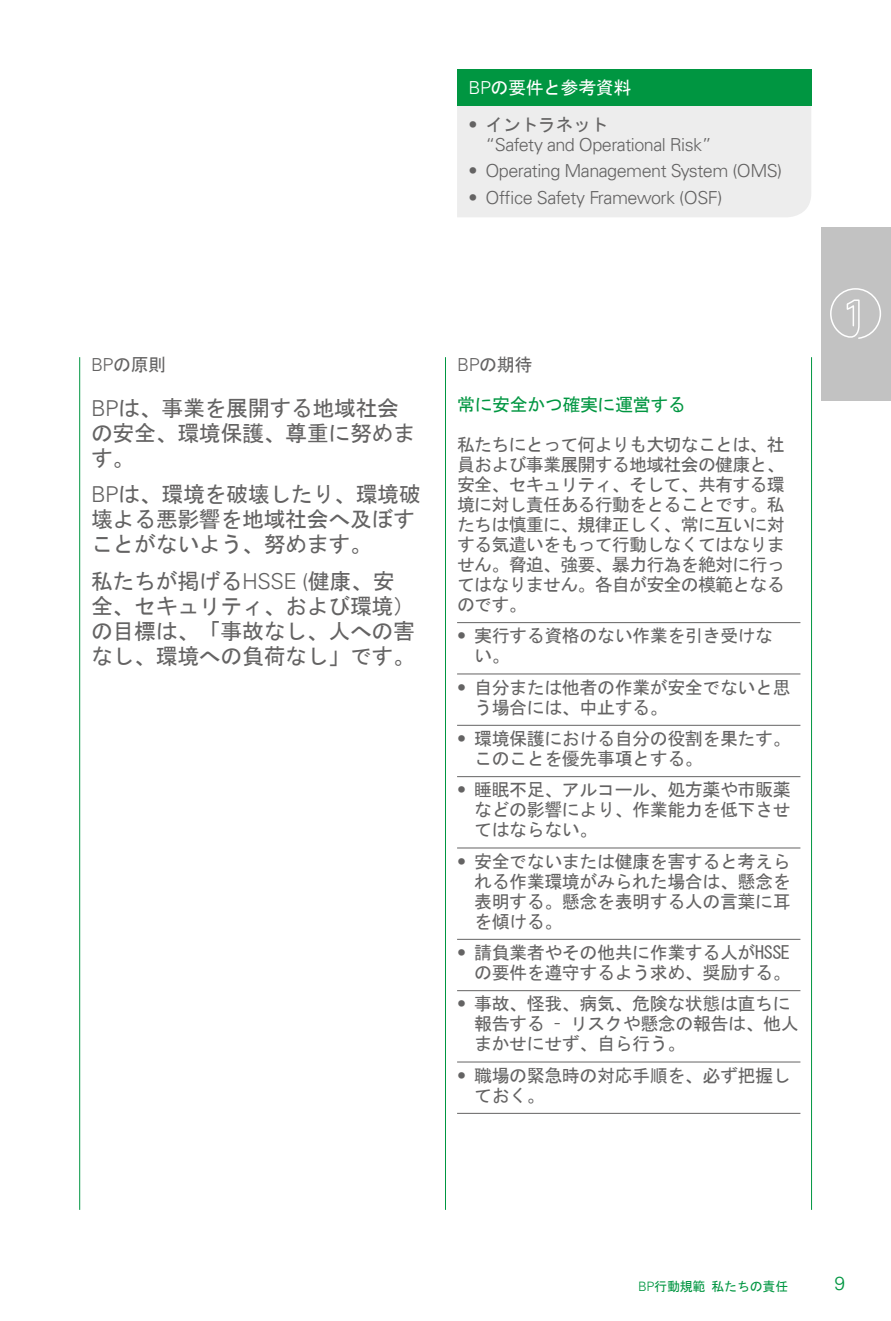
<style>
.page{position:relative;width:891px;height:1321px;background:#fff}
.page>*{position:absolute;margin:0;border:0;box-sizing:border-box;transform-origin:0 0}
.t1{font:22px/25px "MS Gothic";letter-spacing:-.02em;color:#646363}
.t2{font:300 19px "Univers LT";color:#009641}
.t3{font:18px/20px "MS Gothic";letter-spacing:-.025em;color:#646363}
.t4{font:300 18px "Univers LT";letter-spacing:-.03em;color:#646363}
.t5{font:18px "MS Gothic";letter-spacing:-.025em;color:#009641}
.t6{font:18px "MS Gothic";letter-spacing:-.025em;color:#fff}
.t7{font:13px "MS Gothic";letter-spacing:-.02em;color:#009641}
.s1{font-family:"Univers LT";font-weight:300}
</style>
<div class="page">
<div style="left:821px;top:227px;width:69px;height:173px;background:#c2c2c2"></div>
<svg style="left:830px;top:288px;width:51px;height:51px"></svg>
<hr style="left:445px;top:357px;width:1px;height:853px;background:#009641">
<hr style="left:810px;top:357px;width:1px;height:853px;background:#009641">
<hr style="left:79px;top:357px;width:1px;height:853px;background:#009641">
<hr style="left:457px;top:622px;width:343px;height:1px;background:#646363">
<hr style="left:457px;top:674px;width:343px;height:1px;background:#646363">
<hr style="left:457px;top:725px;width:343px;height:1px;background:#646363">
<hr style="left:457px;top:776px;width:343px;height:1px;background:#646363">
<hr style="left:457px;top:848px;width:343px;height:1px;background:#646363">
<hr style="left:457px;top:939px;width:343px;height:1px;background:#646363">
<hr style="left:457px;top:990px;width:343px;height:1px;background:#646363">
<hr style="left:457px;top:1062px;width:343px;height:1px;background:#646363">
<hr style="left:457px;top:1113px;width:343px;height:1px;background:#646363">
<div style="left:457px;top:105px;width:353px;height:112px;background:#ededed"></div>
<div style="left:457px;top:69px;width:354px;height:36px;background:#009641"></div>
<p class="t6" style="left:468px;top:79px;width:164px"><span class="s1">BP</span>の要件と参考資料</p>
<p class="t3" style="left:468px;top:114px;width:141px"><span class="s1">•</span> イントラネット</p>
<p class="t4" style="left:485px;top:133px;width:228px">“Safety and Operational Risk”</p>
<p class="t4" style="left:468px;top:160px;width:315px">• Operating Management System (OMS)</p>
<p class="t4" style="left:468px;top:187px;width:255px">• Office Safety Framework (OSF)</p>
<p class="t3" style="left:91px;top:355px;width:77px"><span class="s1">BP</span>の原則</p>
<p class="t1" style="left:91px;top:396px;width:325px"><span class="s1">BP</span>は、事業を展開する地域社会の安全、環境保護、尊重に努めます。</p>
<p class="t1" style="left:91px;top:482px;width:331px"><span class="s1">BP</span>は、環境を破壊したり、環境破壊よる悪影響を地域社会へ及ぼすことがないよう、努めます。</p>
<p class="t1" style="left:91px;top:568px;width:325px">私たちが掲げる<span class="s1">HSSE (</span>健康、安全、セキュリティ、および環境）の目標は、「事故なし、人への害なし、環境への負荷なし」です。</p>
<p class="t3" style="left:457px;top:355px;width:77px"><span class="s1">BP</span>の期待</p>
<p class="t5" style="left:457px;top:396px;width:230px">常に安全かつ確実に運営する</p>
<p class="t3" style="left:457px;top:435px;width:329px;text-align:justify">私たちにとって何よりも大切なことは、社員および事業展開する地域社会の健康と、安全、セキュリティ、そして、共有する環境に対し責任ある行動をとることです。私たちは慎重に、規律正しく、常に互いに対する気遣いをもって行動しなくてはなりません。脅迫、強要、暴力行為を絶対に行ってはなりません。各自が安全の模範となるのです。</p>
<p class="t3" style="left:474px;top:626px;width:300px;text-indent:-17px"><span class="s1">•</span> 実行する資格のない作業を引き受けない。</p>
<p class="t3" style="left:474px;top:677px;width:318px;text-indent:-17px"><span class="s1">•</span> 自分または他者の作業が安全でないと思う場合には、中止する。</p>
<p class="t3" style="left:474px;top:729px;width:318px;text-indent:-17px"><span class="s1">•</span> 環境保護における自分の役割を果たす。このことを優先事項とする。</p>
<p class="t3" style="left:474px;top:780px;width:318px;text-align:justify;text-indent:-17px"><span class="s1">•</span> 睡眠不足、アルコール、処方薬や市販薬などの影響により、作業能力を低下させてはならない。</p>
<p class="t3" style="left:474px;top:851px;width:318px;text-align:justify;text-indent:-17px"><span class="s1">•</span> 安全でないまたは健康を害すると考えられる作業環境がみられた場合は、懸念を表明する。懸念を表明する人の言葉に耳を傾ける。</p>
<p class="t3" style="left:457px;top:943px;width:335px;text-align:right"><span class="s1">•</span> 請負業者やその他共に作業する人がHSSEの要件を遵守するよう求め、奨励する。</p>
<p class="t3" style="left:474px;top:994px;width:326px;text-indent:-17px"><span class="s1">•</span> 事故、怪我、病気、危険な状態は直ちに報告する – リスクや懸念の報告は、他人まかせにせず、自ら行う。</p>
<p class="t3" style="left:474px;top:1065px;width:318px;text-indent:-17px"><span class="s1">•</span> 職場の緊急時の対応手順を、必ず把握しておく。</p>
<p class="t7" style="left:638px;top:1279px;width:151px"><span class="s1">BP</span>行動規範 私たちの責任</p>
<p class="t2" style="left:834px;top:1272px;width:12px">9</p>
</div>
